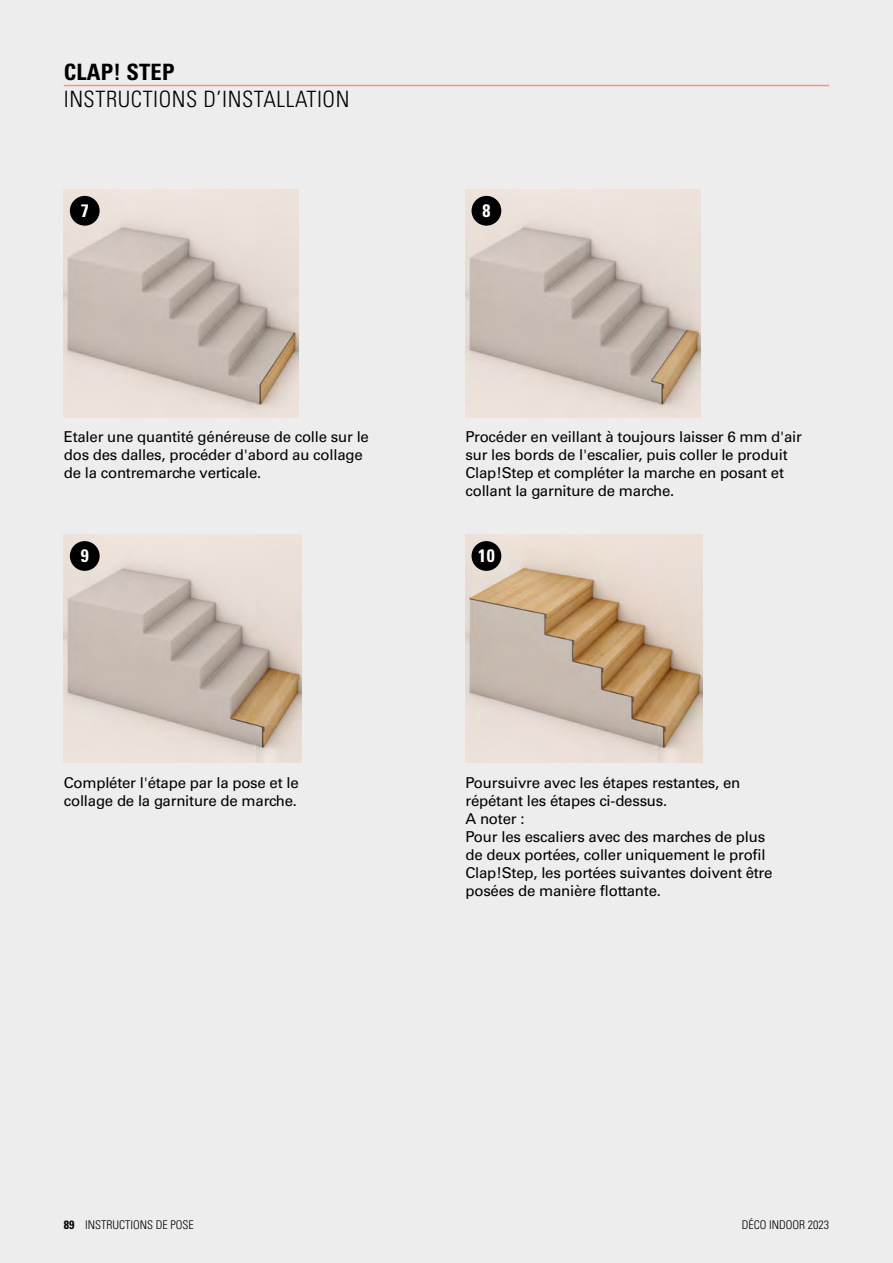
<style>
.page{position:relative;width:893px;height:1263px;background:#ededed}
.page>*{position:absolute;margin:0;border:0;box-sizing:border-box;transform-origin:0 0}
.t1{font:300 condensed 22.5px "Univers LT Std";letter-spacing:.025em;color:#000}
.t2{font:700 condensed 22.5px "Univers LT Std";letter-spacing:.01em;color:#000}
.t3{font:700 condensed 18px "Univers LT Std";color:#fff}
.t4{font:15px/18px "Univers LT Std";letter-spacing:-.015em;color:#000}
.t5{font:300 condensed 12px "Univers LT Std";color:#000}
.s1{font-weight:700}
</style>
<div class="page">
<img style="left:64px;top:535px;width:237px;height:228px">
<img style="left:465px;top:535px;width:238px;height:228px">
<img style="left:64px;top:190px;width:235px;height:228px">
<img style="left:465px;top:190px;width:235px;height:228px">
<div style="left:70px;top:196px;width:30px;height:30px;background:#000;border-radius:50%"></div>
<div style="left:70px;top:541px;width:30px;height:30px;background:#000;border-radius:50%"></div>
<div style="left:472px;top:196px;width:29px;height:30px;background:#000;border-radius:50%"></div>
<div style="left:472px;top:541px;width:29px;height:30px;background:#000;border-radius:50%"></div>
<hr style="left:64px;top:85px;width:765px;height:1px;background:#f39685">
<h1 class="t2" style="left:64px;top:58px;width:112px">CLAP! STEP</h1>
<h1 class="t1" style="left:64px;top:86px;width:287px">INSTRUCTIONS D’INSTALLATION</h1>
<p class="t3" style="left:81px;top:200px;width:9px">7</p>
<p class="t4" style="left:64px;top:428px;width:307px">Etaler une quantité généreuse de colle sur le dos des dalles, procéder d'abord au collage de la contremarche verticale.</p>
<p class="t3" style="left:81px;top:545px;width:9px">9</p>
<p class="t4" style="left:64px;top:773px;width:236px">Compléter l'étape par la pose et le collage de la garniture de marche.</p>
<p class="t3" style="left:482px;top:200px;width:9px">8</p>
<p class="t4" style="left:465px;top:428px;width:338px">Procéder en veillant à toujours laisser 6 mm d'air sur les bords de l'escalier, puis coller le produit Clap!Step et compléter la marche en posant et collant la garniture de marche.</p>
<p class="t3" style="left:478px;top:545px;width:18px">10</p>
<p class="t4" style="left:465px;top:773px;width:309px">Poursuivre avec les étapes restantes, en répétant les étapes ci-dessus.<br>A noter :<br>Pour les escaliers avec des marches de plus de deux portées, coller uniquement le profil Clap!Step, les portées suivantes doivent être posées de manière flottante.</p>
<p class="t5" style="left:64px;top:1218px;width:131px"><span class="s1">89</span> INSTRUCTIONS DE POSE</p>
<p class="t5" style="left:742px;top:1218px;width:89px">DÉCO INDOOR 2023</p>
</div>
